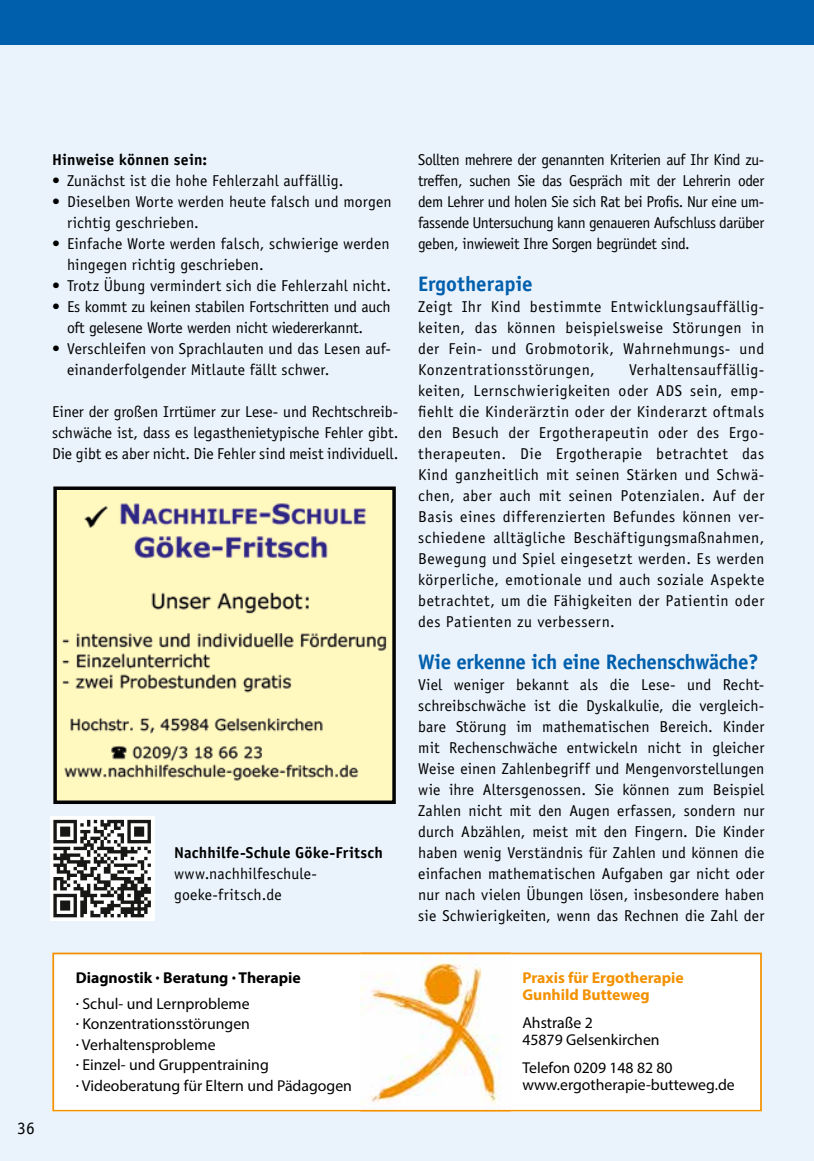
<style>
.page{position:relative;width:814px;height:1161px;background:#eaf3fc}
.page>*{position:absolute;margin:0;border:0;box-sizing:border-box;transform-origin:0 0}
.t1{font:700 21px "Officina Sans";letter-spacing:-.02em;color:#005fac}
.t2{font:700 21px "Officina Sans";color:#005fac}
.t3{font:17.5px "Officina Sans";color:#000}
.t4{font:15.75px/21px "Officina Sans";letter-spacing:.01em;color:#000;text-align:justify}
.t5{font:15.75px/20.7px "Myriad Pro";color:#000}
.t6{font:15.75px/21px "Officina Sans";letter-spacing:-.01em;color:#000}
.t7{font:700 15.75px "Officina Sans";letter-spacing:.01em;color:#000}
.t8{font:700 15.75px/17.5px "Myriad Pro";color:#f39100}
.t9{font:700 15.75px "Myriad Pro";color:#000}
</style>
<div class="page">
<div style="left:52px;top:952px;width:709px;height:159px;background:#fff"></div>
<img style="left:360px;top:952px;width:150px;height:159px">
<div style="left:55px;top:488px;width:339px;height:314px;background:#fff9bf"></div>
<div style="left:53px;top:486px;width:343px;height:318px;border:4px solid #020203"></div>
<img style="left:62px;top:503px;width:325px;height:278px">
<div style="left:50px;top:816px;width:104px;height:105px;background:#fff"></div>
<svg style="left:53px;top:820px;width:98px;height:97px"></svg>
<div style="left:0;top:0;width:814px;height:45px;background:#005fac"></div>
<p class="t7" style="left:52px;top:149px;width:157px">Hinweise können sein:</p>
<p class="t4" style="left:52px;top:170px;width:293px">• Zunächst ist die hohe Fehlerzahl auffällig.</p>
<p class="t4" style="left:67px;top:191px;width:326px;text-indent:-15px">• Dieselben Worte werden heute falsch und morgen richtig geschrieben.</p>
<p class="t4" style="left:67px;top:233px;width:324px;text-indent:-15px">• Einfache Worte werden falsch, schwierige werden hingegen richtig geschrieben.</p>
<p class="t4" style="left:52px;top:275px;width:340px">• Trotz Übung vermindert sich die Fehlerzahl nicht.</p>
<p class="t6" style="left:67px;top:296px;width:325px;text-indent:-15px">• Es kommt zu keinen stabilen Fortschritten und auch oft gelesene Worte werden nicht wiedererkannt.</p>
<p class="t4" style="left:67px;top:338px;width:325px;text-indent:-15px">• Verschleifen von Sprachlauten und das Lesen auf&shy;einanderfolgender Mitlaute fällt schwer.</p>
<p class="t4" style="left:52px;top:401px;width:348px">Einer der großen Irrtümer zur Lese- und Rechtschreib&shy;schwäche ist, dass es legasthenietypische Fehler gibt.<br>Die gibt es aber nicht. Die Fehler sind meist individuell.</p>
<p class="t3" style="left:17px;top:1118px;width:19px">36</p>
<p class="t7" style="left:174px;top:842px;width:210px">Nachhilfe-Schule Göke-Fritsch</p>
<p class="t4" style="left:174px;top:863px;width:144px">www.nachhilfeschule&shy;goeke-fritsch.de</p>
<p class="t9" style="left:76px;top:967px;width:226px">Diagnostik · Beratung · Therapie</p>
<p class="t5" style="left:76px;top:992px;width:278px">· Schul- und Lernprobleme<br>· Konzentrationsstörungen<br>· Verhaltensprobleme<br>· Einzel- und Gruppentraining<br>· Videoberatung für Eltern und Pädagogen</p>
<p class="t4" style="left:418px;top:149px;width:348px">Sollten mehrere der genannten Kriterien auf Ihr Kind zu&shy;treffen, suchen Sie das Gespräch mit der Lehrerin oder dem Lehrer und holen Sie sich Rat bei Profis. Nur eine um&shy;fassende Untersuchung kann genaueren Aufschluss darüber geben, inwieweit Ihre Sorgen begründet sind.</p>
<h1 class="t2" style="left:418px;top:270px;width:116px">Ergotherapie</h1>
<p class="t4" style="left:418px;top:296px;width:348px">Zeigt Ihr Kind bestimmte Entwicklungsauffällig&shy;keiten, das können beispielsweise Störungen in der Fein- und Grobmotorik, Wahrnehmungs- und Konzentrationsstörungen,</p>
<p class="t4" style="left:418px;top:359px;width:348px;text-indent:211px">Verhaltensauffällig&shy;keiten, Lernschwierigkeiten oder ADS sein, emp&shy;fiehlt die Kinderärztin oder der Kinderarzt oftmals den Besuch der Ergotherapeutin oder des Ergo&shy;therapeuten. Die Ergotherapie betrachtet das Kind ganzheitlich mit seinen Stärken und Schwä&shy;chen, aber auch mit seinen Potenzialen. Auf der Basis eines differenzierten Befundes können ver&shy;schiedene alltägliche Beschäftigungsmaßnahmen, Bewegung und Spiel eingesetzt werden. Es werden körperliche, emotionale und auch soziale Aspekte betrachtet, um die Fähigkeiten der Patientin oder des Patienten zu verbessern.</p>
<h1 class="t1" style="left:418px;top:648px;width:342px">Wie erkenne ich eine Rechenschwäche?</h1>
<p class="t4" style="left:418px;top:674px;width:348px">Viel weniger bekannt als die Lese- und Recht&shy;schreibschwäche ist die Dyskalkulie, die vergleich&shy;bare Störung im mathematischen Bereich. Kinder mit Rechenschwäche entwickeln nicht in gleicher Weise einen Zahlenbegriff und Mengenvorstellungen wie ihre Altersgenossen. Sie können zum Beispiel Zahlen nicht mit den Augen erfassen, sondern nur durch Abzählen, meist mit den Fingern. Die Kinder haben wenig Verständnis für Zahlen und können die einfachen mathematischen Aufgaben gar nicht oder nur nach vielen Übungen lösen, insbesondere haben sie Schwierigkeiten, wenn das Rechnen die Zahl der</p>
<p class="t8" style="left:522px;top:968px;width:163px">Praxis für Ergotherapie<br>Gunhild Butteweg</p>
<p class="t5" style="left:522px;top:1013px;width:139px;line-height:17.5px">Ahstraße 2<br>45879 Gelsenkirchen</p>
<p class="t5" style="left:522px;top:1058px;width:214px;line-height:17.5px">Telefon 0209 148 82 80 www.ergotherapie-butteweg.de</p>
</div>
